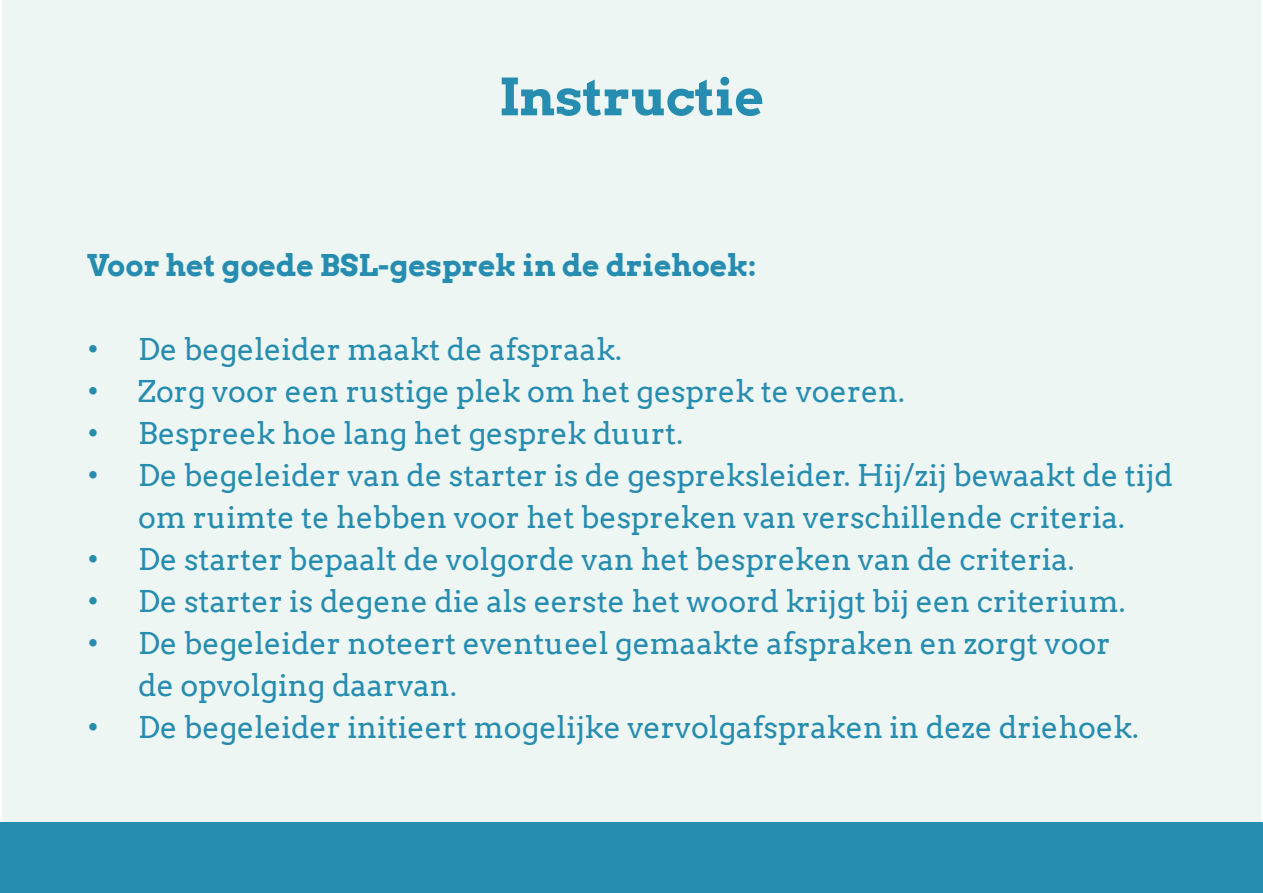
<style>
.page{position:relative;width:1263px;height:893px;background:#fff}
.page>*{position:absolute;margin:0;border:0;box-sizing:border-box;transform-origin:0 0}
.t1{font:700 51px "Arvo";color:#268cb0}
.t2{font:30px/42px "Arvo";color:#268cb0;text-align:center}
.t3{font:700 30px "Arvo";color:#268cb0}
</style>
<div class="page">
<div style="left:2px;top:0;width:1259px;height:893px;background:#edf6f2"></div>
<div style="left:0;top:822px;width:1263px;height:71px;background:#268cb0"></div>
<p class="t1" style="left:499px;top:65px;width:267px">Instructie</p>
<p class="t3" style="left:87px;top:246px;width:671px">Voor het goede BSL-gesprek in de driehoek:</p>
<p class="t2" style="left:87px;top:328px;width:536px">• De begeleider maakt de afspraak.</p>
<p class="t2" style="left:87px;top:370px;width:819px">• Zorg voor een rustige plek om het gesprek te voeren.</p>
<p class="t2" style="left:87px;top:412px;width:597px">• Bespreek hoe lang het gesprek duurt.</p>
<p class="t2" style="left:87px;top:454px;width:1087px">• De begeleider van de starter is de gespreksleider. Hij/zij bewaakt de tijd om ruimte te hebben voor het bespreken van verschillende criteria.</p>
<p class="t2" style="left:87px;top:538px;width:989px">• De starter bepaalt de volgorde van het bespreken van de criteria.</p>
<p class="t2" style="left:87px;top:580px;width:1040px">• De starter is degene die als eerste het woord krijgt bij een criterium.</p>
<p class="t2" style="left:138px;top:622px;width:974px;text-align:left;text-indent:-51px">• De begeleider noteert eventueel gemaakte afspraken en zorgt voor de opvolging daarvan.</p>
<p class="t2" style="left:87px;top:706px;width:1053px">• De begeleider initieert mogelijke vervolgafspraken in deze driehoek.</p>
</div>
